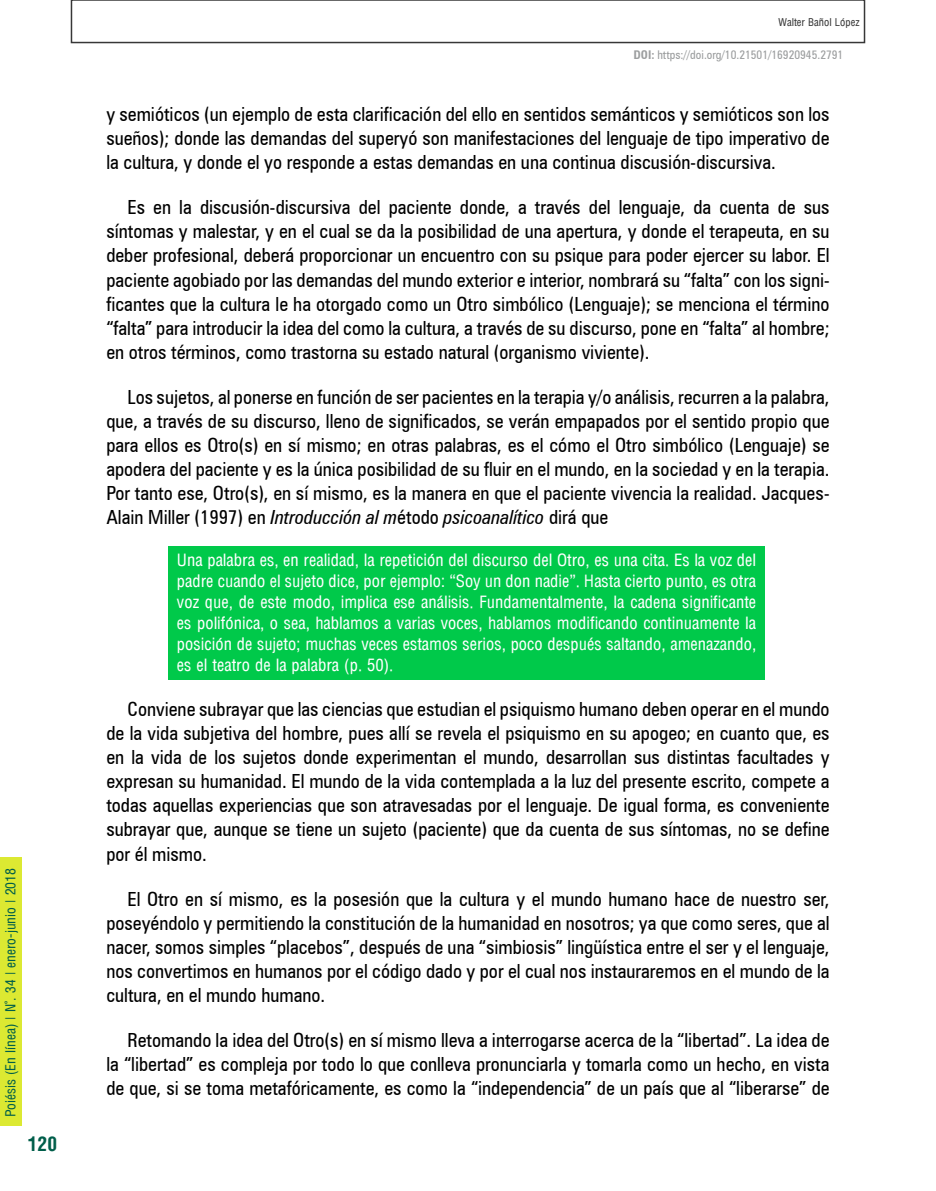
<style>
.page{position:relative;width:936px;height:1191px;background:#fff}
.page>*{position:absolute;margin:0;border:0;box-sizing:border-box;transform-origin:0 0}
.t1{font:condensed 19.5px/24px "Zurich BT";color:#000;text-align:justify}
.t2{font:700 condensed 19.5px "Arena";color:#005e4a}
.t3{font:16.5px/21px "Arena Condensed";color:#fff;text-align:justify}
.t4{font:13.5px "Arena Condensed";color:#005e4a}
.t5{font:condensed 12px "Zurich BT";color:#9c9e9f}
.t6{font:10.5px "Arena Condensed";color:#373737}
.s1{font-weight:700}
.s2{font-style:italic}
</style>
<div class="page">
<div style="left:0;top:857px;width:21px;height:269px;background:#dce932"></div>
<div style="left:71px;top:0;width:794px;height:43px;border:2px solid #373737"></div>
<div style="left:168px;top:546px;width:596px;height:133px;background:#00c94a"></div>
<p class="t4" style="left:3px;top:1117px;width:251px;rotate:-90deg">Poiésis (En línea) | N°. 34 | enero-junio | 2018</p>
<p class="t2" style="left:28px;top:1132px;width:31px">120</p>
<p class="t6" style="left:778px;top:16px;width:83px">Walter Bañol López</p>
<p class="t5" style="left:633px;top:47px;width:211px"><span class="s1">DOI:</span> https://doi.org/10.21501/16920945.2791</p>
<p class="t1" style="left:106px;top:102px;width:724px">y semióticos (un ejemplo de esta clarificación del ello en sentidos semánticos y semióticos son los sueños); donde las demandas del superyó son manifestaciones del lenguaje de tipo imperativo de la cultura, y donde el yo responde a estas demandas en una continua discusión-discursiva.</p>
<p class="t1" style="left:106px;top:195px;width:724px;text-indent:21px">Es en la discusión-discursiva del paciente donde, a través del lenguaje, da cuenta de sus síntomas y malestar, y en el cual se da la posibilidad de una apertura, y donde el terapeuta, en su deber profesional, deberá proporcionar un encuentro con su psique para poder ejercer su labor. El paciente agobiado por las demandas del mundo exterior e interior, nombrará su “falta” con los signi&shy;ficantes que la cultura le ha otorgado como un Otro simbólico (Lenguaje); se menciona el término “falta” para introducir la idea del como la cultura, a través de su discurso, pone en “falta” al hombre; en otros términos, como trastorna su estado natural (organismo viviente).</p>
<p class="t1" style="left:106px;top:385px;width:724px;text-indent:21px">Los sujetos, al ponerse en función de ser pacientes en la terapia y/o análisis, recurren a la palabra, que, a través de su discurso, lleno de significados, se verán empapados por el sentido propio que para ellos es Otro(s) en sí mismo; en otras palabras, es el cómo el Otro simbólico (Lenguaje) se apodera del paciente y es la única posibilidad de su fluir en el mundo, en la sociedad y en la terapia.<br>Por tanto ese, Otro(s), en sí mismo, es la manera en que el paciente vivencia la realidad. Jacques-Alain Miller (1997) en <span class="s2">Introducción al m</span>étodo <span class="s2">psicoanalítico</span> dirá que</p>
<p class="t3" style="left:177px;top:550px;width:581px">Una palabra es, en realidad, la repetición del discurso del Otro, es una cita. Es la voz del padre cuando el sujeto dice, por ejemplo: “Soy un don nadie”. Hasta cierto punto, es otra voz que, de este modo, implica ese análisis. Fundamentalmente, la cadena significante es polifónica, o sea, hablamos a varias voces, hablamos modificando continuamente la posición de sujeto; muchas veces estamos serios, poco después saltando, amenazando, es el teatro de la palabra (p. 50).</p>
<p class="t1" style="left:106px;top:697px;width:724px;text-indent:21px">Conviene subrayar que las ciencias que estudian el psiquismo humano deben operar en el mundo de la vida subjetiva del hombre, pues allí se revela el psiquismo en su apogeo; en cuanto que, es en la vida de los sujetos donde experimentan el mundo, desarrollan sus distintas facultades y expresan su humanidad. El mundo de la vida contemplada a la luz del presente escrito, compete a todas aquellas experiencias que son atravesadas por el lenguaje. De igual forma, es conveniente subrayar que, aunque se tiene un sujeto (paciente) que da cuenta de sus síntomas, no se define por él mismo.</p>
<p class="t1" style="left:106px;top:886px;width:724px;text-indent:21px">El Otro en sí mismo, es la posesión que la cultura y el mundo humano hace de nuestro ser, poseyéndolo y permitiendo la constitución de la humanidad en nosotros; ya que como seres, que al nacer, somos simples “placebos”, después de una “simbiosis” lingüística entre el ser y el lenguaje, nos convertimos en humanos por el código dado y por el cual nos instauraremos en el mundo de la cultura, en el mundo humano.</p>
<p class="t1" style="left:106px;top:1028px;width:724px;text-indent:21px">Retomando la idea del Otro(s) en sí mismo lleva a interrogarse acerca de la “libertad”. La idea de la “libertad” es compleja por todo lo que conlleva pronunciarla y tomarla como un hecho, en vista de que, si se toma metafóricamente, es como la “independencia” de un país que al “liberarse” de</p>
</div>
